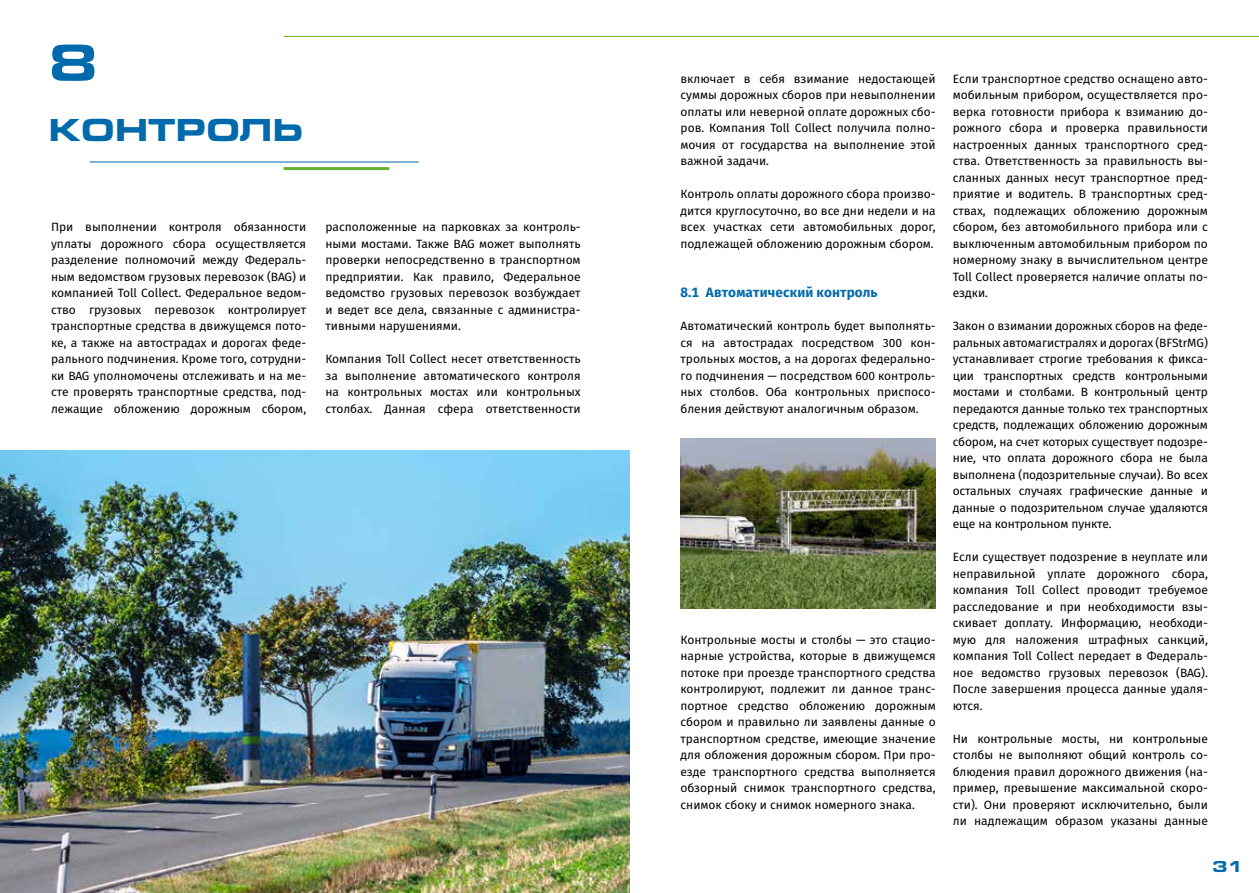
<style>
.page{position:relative;width:1259px;height:893px;background:#fff}
.page>*{position:absolute;margin:0;border:0;box-sizing:border-box;transform-origin:0 0}
.t1{font:900 54px "Eurostile OT Ext";color:#006aac}
.t2{font:900 33px "Eurostile OT Ext";letter-spacing:-.025em;color:#006aac}
.t3{font:900 16.5px "Eurostile OT Ext";color:#006aac}
.t4{font:700 13.5px "Fira Sans";letter-spacing:.01em;color:#006aac}
.t5{font:12px/16.5px "Fira Sans";color:#000;text-align:justify}
</style>
<div class="page">
<img style="left:0;top:450px;width:629px;height:443px">
<img style="left:680px;top:438px;width:255px;height:170px">
<hr style="left:284px;top:36px;width:975px;height:1px;background:#64b32c">
<hr style="left:90px;top:162px;width:328px;height:1px;background:#006aac">
<hr style="left:284px;top:167px;width:105px;height:3px;background:#64b32c">
<h1 class="t1" style="left:48px;top:31px;width:53px">8</h1>
<h2 class="t2" style="left:48px;top:110px;width:257px">КОНТРОЛЬ</h2>
<p class="t5" style="left:51px;top:218px;width:257px">При выполнении контроля обязанности уплаты дорожного сбора осуществляется разделение полномочий между Федераль&shy;ным ведомством грузовых перевозок (BAG) и компанией Toll Collect. Федеральное ведом&shy;ство грузовых перевозок контролирует транспортные средства в движущемся пото&shy;ке, а также на автострадах и дорогах феде&shy;рального подчинения. Кроме того, сотрудни&shy;ки BAG уполномочены отслеживать и на ме&shy;сте проверять транспортные средства, под&shy;лежащие обложению дорожным сбором,</p>
<p class="t5" style="left:325px;top:218px;width:257px">расположенные на парковках за контроль&shy;ными мостами. Также BAG может выполнять проверки непосредственно в транспортном предприятии. Как правило, Федеральное ведомство грузовых перевозок возбуждает и ведет все дела, связанные с администра&shy;тивными нарушениями.</p>
<p class="t5" style="left:325px;top:350px;width:257px">Компания Toll Collect несет ответственность за выполнение автоматического контроля на контрольных мостах или контрольных столбах. Данная сфера ответственности</p>
<p class="t5" style="left:680px;top:70px;width:257px">включает в себя взимание недостающей суммы дорожных сборов при невыполнении оплаты или неверной оплате дорожных сбо&shy;ров. Компания Toll Collect получила полно&shy;мочия от государства на выполнение этой важной задачи.</p>
<p class="t5" style="left:680px;top:185px;width:257px">Контроль оплаты дорожного сбора произво&shy;дится круглосуточно, во все дни недели и на всех участках сети автомобильных дорог, подлежащей обложению дорожным сбором.</p>
<p class="t4" style="left:680px;top:281px;width:199px">8.1 Автоматический контроль</p>
<p class="t5" style="left:680px;top:317px;width:257px">Автоматический контроль будет выполнять&shy;ся на автострадах посредством 300 кон&shy;трольных мостов, а на дорогах федерально&shy;го подчинения — посредством 600 контроль&shy;ных столбов. Оба контрольных приспосо&shy;бления действуют аналогичным образом.</p>
<p class="t5" style="left:680px;top:631px;width:257px">Контрольные мосты и столбы — это стацио&shy;нарные устройства, которые в движущемся потоке при проезде транспортного средства контролируют, подлежит ли данное транс&shy;портное средство обложению дорожным сбором и правильно ли заявлены данные о транспортном средстве, имеющие значение для обложения дорожным сбором. При про&shy;езде транспортного средства выполняется обзорный снимок транспортного средства, снимок сбоку и снимок номерного знака.</p>
<p class="t5" style="left:952px;top:70px;width:257px">Если транспортное средство оснащено авто&shy;мобильным прибором, осуществляется про&shy;верка готовности прибора к взиманию до&shy;рожного сбора и проверка правильности настроенных данных транспортного сред&shy;ства. Ответственность за правильность вы&shy;сланных данных несут транспортное пред&shy;приятие и водитель. В транспортных сред&shy;ствах, подлежащих обложению дорожным сбором, без автомобильного прибора или с выключенным автомобильным прибором по номерному знаку в вычислительном центре Toll Collect проверяется наличие оплаты по&shy;ездки.</p>
<p class="t5" style="left:952px;top:317px;width:257px">Закон о взимании дорожных сборов на феде&shy;ральных автомагистралях и дорогах (BFStrMG) устанавливает строгие требования к фикса&shy;ции транспортных средств контрольными мостами и столбами. В контрольный центр передаются данные только тех транспортных средств, подлежащих обложению дорожным сбором, на счет которых существует подозре&shy;ние, что оплата дорожного сбора не была выполнена (подозрительные случаи). Во всех остальных случаях графические данные и данные о подозрительном случае удаляются еще на контрольном пункте.</p>
<p class="t5" style="left:952px;top:548px;width:257px">Если существует подозрение в неуплате или неправильной уплате дорожного сбора, компания Toll Collect проводит требуемое расследование и при необходимости взы&shy;скивает доплату. Информацию, необходи&shy;мую для наложения штрафных санкций, компания Toll Collect передает в Федераль&shy;ное ведомство грузовых перевозок (BAG).<br>После завершения процесса данные удаля&shy;ются.</p>
<p class="t5" style="left:952px;top:730px;width:257px">Ни контрольные мосты, ни контрольные столбы не выполняют общий контроль со&shy;блюдения правил дорожного движения (на&shy;пример, превышение максимальной скоро&shy;сти). Они проверяют исключительно, были ли надлежащим образом указаны данные</p>
<h3 class="t3" style="left:1212px;top:857px;width:33px">31</h3>
</div>
